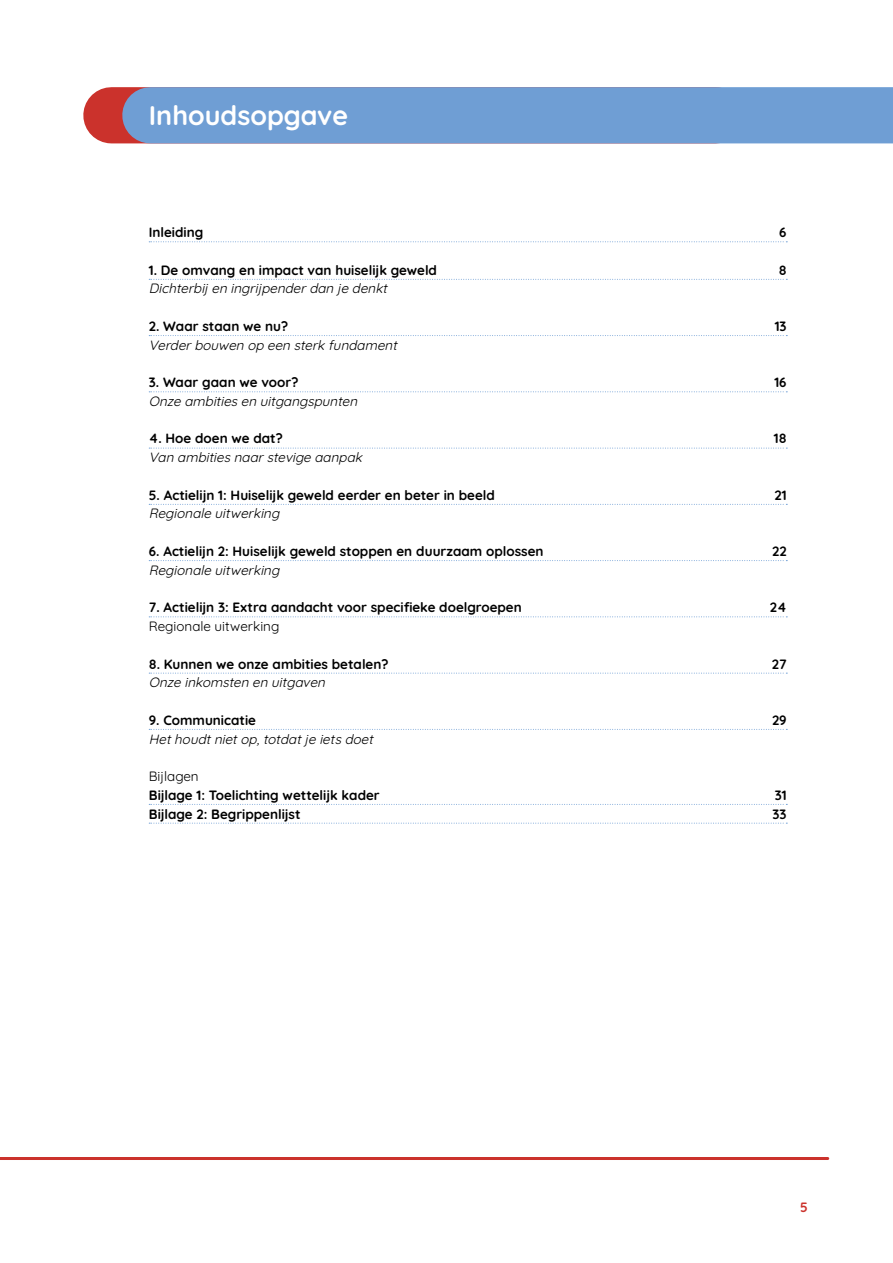
<style>
.page{position:relative;width:893px;height:1263px;background:#fff}
.page>*{position:absolute;margin:0;border:0;box-sizing:border-box;transform-origin:0 0}
.t1{font:300 27px "Quicksand";color:#fff}
.t2{font:300 13.5px/18.8px "Quicksand";color:#000}
.t3{font:italic 300 13.5px "Quicksand";color:#000}
.t4{font:300 13.5px "Quicksand";color:#cb322c}
</style>
<div class="page">
<svg style="left:111px;top:87px;width:39px;height:56px;background:#986e89"></svg>
<div style="left:150px;top:87px;width:743px;height:56px;background:#6f9ed4"></div>
<svg style="left:149px;top:241px;width:638px;height:1px"></svg>
<svg style="left:149px;top:279px;width:638px;height:1px"></svg>
<svg style="left:149px;top:335px;width:638px;height:1px"></svg>
<svg style="left:149px;top:391px;width:638px;height:1px"></svg>
<svg style="left:149px;top:448px;width:638px;height:1px"></svg>
<svg style="left:149px;top:504px;width:638px;height:1px"></svg>
<svg style="left:149px;top:560px;width:638px;height:1px"></svg>
<svg style="left:149px;top:616px;width:638px;height:1px"></svg>
<svg style="left:149px;top:673px;width:638px;height:1px"></svg>
<svg style="left:149px;top:729px;width:638px;height:1px"></svg>
<svg style="left:149px;top:804px;width:638px;height:1px"></svg>
<svg style="left:149px;top:823px;width:638px;height:1px"></svg>
<hr style="left:0;top:1157px;width:829px;height:3px;background:#cb322c">
<h1 class="t1" style="left:149px;top:94px;width:201px">Inhoudsopgave</h1>
<p class="t2" style="left:149px;top:222px;width:56px">Inleiding</p>
<p class="t2" style="left:779px;top:222px;width:9px">6</p>
<p class="t2" style="left:149px;top:259px;width:290px">1. De omvang en impact van huiselijk geweld</p>
<p class="t2" style="left:779px;top:259px;width:9px">8</p>
<p class="t3" style="left:149px;top:278px;width:244px">Dichterbij en ingrijpenderdan je denkt</p>
<p class="t2" style="left:149px;top:315px;width:141px">2. Waar staan we nu?</p>
<p class="t2" style="left:775px;top:315px;width:13px">13</p>
<p class="t3" style="left:149px;top:334px;width:253px">Verderbouwen op een sterk fundament</p>
<p class="t2" style="left:149px;top:372px;width:151px">3. Waar gaan we voor?</p>
<p class="t2" style="left:774px;top:372px;width:14px">16</p>
<p class="t3" style="left:149px;top:391px;width:214px">Onze ambitiesen uitgangspunten</p>
<p class="t2" style="left:149px;top:428px;width:136px">4. Hoe doen we dat?</p>
<p class="t2" style="left:774px;top:428px;width:14px">18</p>
<p class="t3" style="left:149px;top:447px;width:219px">Van ambitiesnaarstevige aanpak</p>
<p class="t2" style="left:149px;top:484px;width:347px">5. Actielijn 1: Huiselijk geweld eerder en beter in beeld</p>
<p class="t2" style="left:774px;top:484px;width:14px">21</p>
<p class="t3" style="left:149px;top:503px;width:136px">Regionale uitwerking</p>
<p class="t2" style="left:149px;top:540px;width:396px">6. Actielijn 2: Huiselijk geweld stoppen en duurzaam oplossen</p>
<p class="t2" style="left:772px;top:540px;width:16px">22</p>
<p class="t3" style="left:149px;top:559px;width:136px">Regionale uitwerking</p>
<p class="t2" style="left:149px;top:597px;width:375px">7. Actielijn 3: Extra aandacht voor specifieke doelgroepen</p>
<p class="t2" style="left:770px;top:597px;width:18px">24</p>
<p class="t2" style="left:149px;top:615px;width:132px">Regionale uitwerking</p>
<p class="t2" style="left:149px;top:653px;width:241px">8. Kunnen we onze ambities betalen?</p>
<p class="t2" style="left:772px;top:653px;width:16px">27</p>
<p class="t3" style="left:149px;top:672px;width:182px">Onze inkomsten en uitgaven</p>
<p class="t2" style="left:149px;top:709px;width:109px">9. Communicatie</p>
<p class="t2" style="left:772px;top:709px;width:16px">29</p>
<p class="t3" style="left:149px;top:728px;width:229px">Hethoudtnietop,totdatj e ietsdoet</p>
<p class="t2" style="left:149px;top:765px;width:232px">Bijlagen<br>Bijlage 1: Toelichting wettelijk kader</p>
<p class="t2" style="left:775px;top:784px;width:13px">31</p>
<p class="t2" style="left:149px;top:803px;width:153px">Bijlage 2: Begrippenlijst</p>
<p class="t2" style="left:773px;top:803px;width:16px">33</p>
<p class="t4" style="left:800px;top:1197px;width:9px">5</p>
</div>
